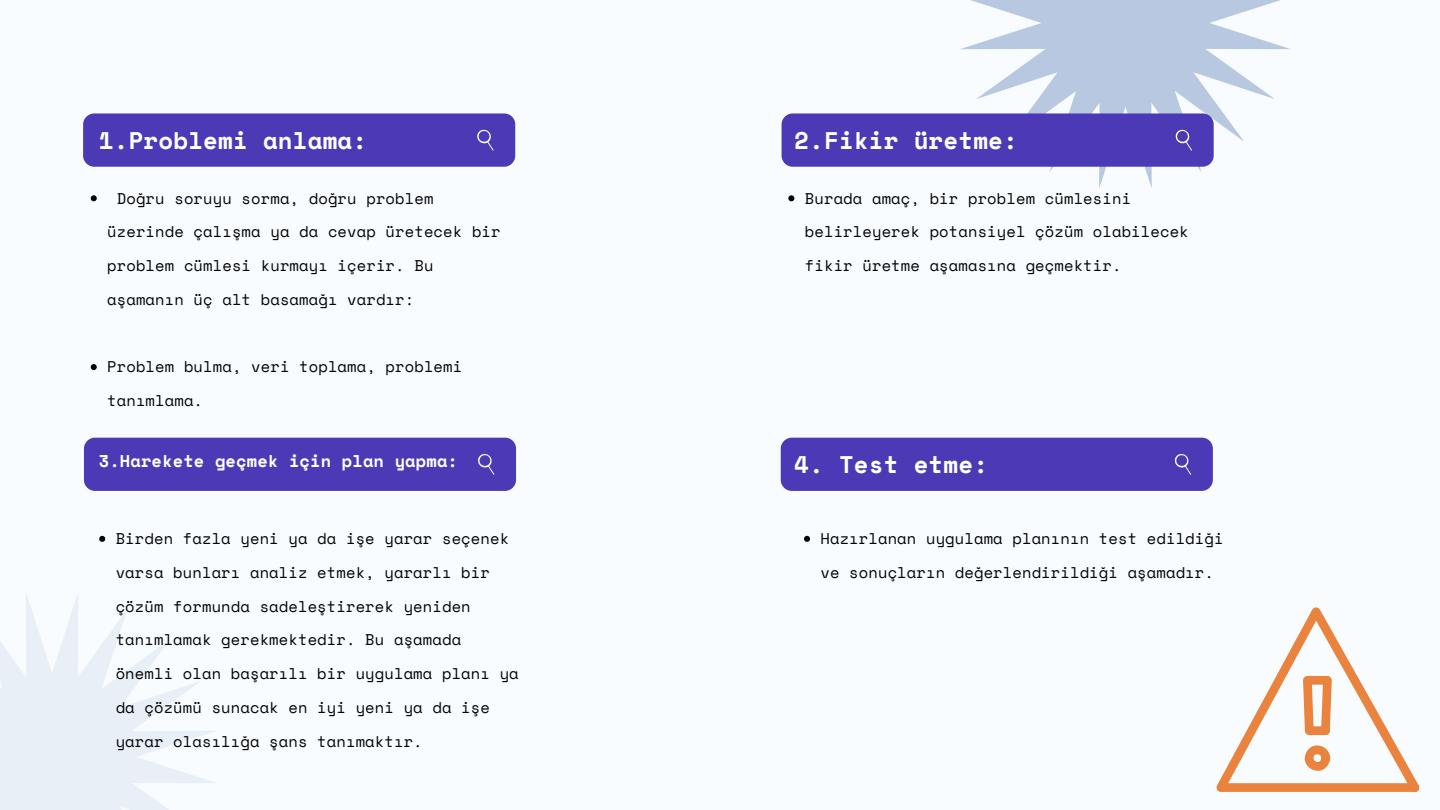
<style>
.page{position:relative;width:1440px;height:810px;background:#f8fcff}
.page>*{position:absolute;margin:0;border:0;box-sizing:border-box;transform-origin:0 0}
.t1{font:700 24px "Space Mono";letter-spacing:.01em;color:#fff}
.t2{font:700 17px "Space Mono";letter-spacing:.01em;color:#fff}
.t3{font:15.4px/33.8px "Space Mono";letter-spacing:.01em;color:#000}
</style>
<div class="page">
<svg style="left:0;top:594px;width:215px;height:216px;fill:#e8eff7"></svg>
<svg style="left:960px;top:0;width:331px;height:188px"></svg>
<svg style="left:91px;top:195px;width:6px;height:6px"></svg>
<svg style="left:91px;top:364px;width:6px;height:6px"></svg>
<div style="left:83px;top:113px;width:432px;height:54px;background:#4b39b5;border-radius:11px"></div>
<svg style="left:477px;top:129px;width:17px;height:21px"></svg>
<div style="left:782px;top:113px;width:432px;height:54px;background:#4b39b5;border-radius:11px"></div>
<svg style="left:1176px;top:129px;width:16px;height:21px"></svg>
<div style="left:84px;top:438px;width:432px;height:53px;background:#4b39b5;border-radius:11px"></div>
<svg style="left:478px;top:454px;width:16px;height:21px"></svg>
<div style="left:781px;top:438px;width:432px;height:53px;background:#4b39b5;border-radius:11px"></div>
<svg style="left:1175px;top:454px;width:16px;height:21px"></svg>
<svg style="left:99px;top:536px;width:6px;height:6px"></svg>
<svg style="left:1216px;top:607px;width:204px;height:185px"></svg>
<svg style="left:788px;top:195px;width:6px;height:6px"></svg>
<svg style="left:804px;top:536px;width:6px;height:6px"></svg>
<p class="t1" style="left:99px;top:122px;width:270px">1.Problemi anlama:</p>
<p class="t1" style="left:794px;top:122px;width:225px">2.Fikir üretme:</p>
<p class="t3" style="left:107px;top:181px;width:395px;text-indent:10px">Doğru soruyu sorma, doğru problem üzerinde çalışma ya da cevap üretecek bir problem cümlesi kurmayı içerir. Bu aşamanın üç alt basamağı vardır:</p>
<p class="t3" style="left:107px;top:350px;width:357px">Problem bulma, veri toplama, problemi tanımlama.</p>
<p class="t3" style="left:805px;top:181px;width:385px">Burada amaç, bir problem cümlesini belirleyerek potansiyel çözüm olabilecek fikir üretme aşamasına geçmektir.</p>
<p class="t2" style="left:99px;top:447px;width:361px">3.Harekete geçmek için plan yapma:</p>
<p class="t1" style="left:794px;top:446px;width:195px">4. Test etme:</p>
<p class="t3" style="left:116px;top:521px;width:405px">Birden fazla yeni ya da işe yarar seçenek varsa bunları analiz etmek, yararlı bir çözüm formunda sadeleştirerek yeniden tanımlamak gerekmektedir. Bu aşamada önemli olan başarılı bir uygulama planı ya da çözümü sunacak en iyi yeni ya da işe yarar olasılığa şans tanımaktır.</p>
<p class="t3" style="left:821px;top:521px;width:405px">Hazırlanan uygulama planının test edildiği ve sonuçların değerlendirildiği aşamadır.</p>
</div>
